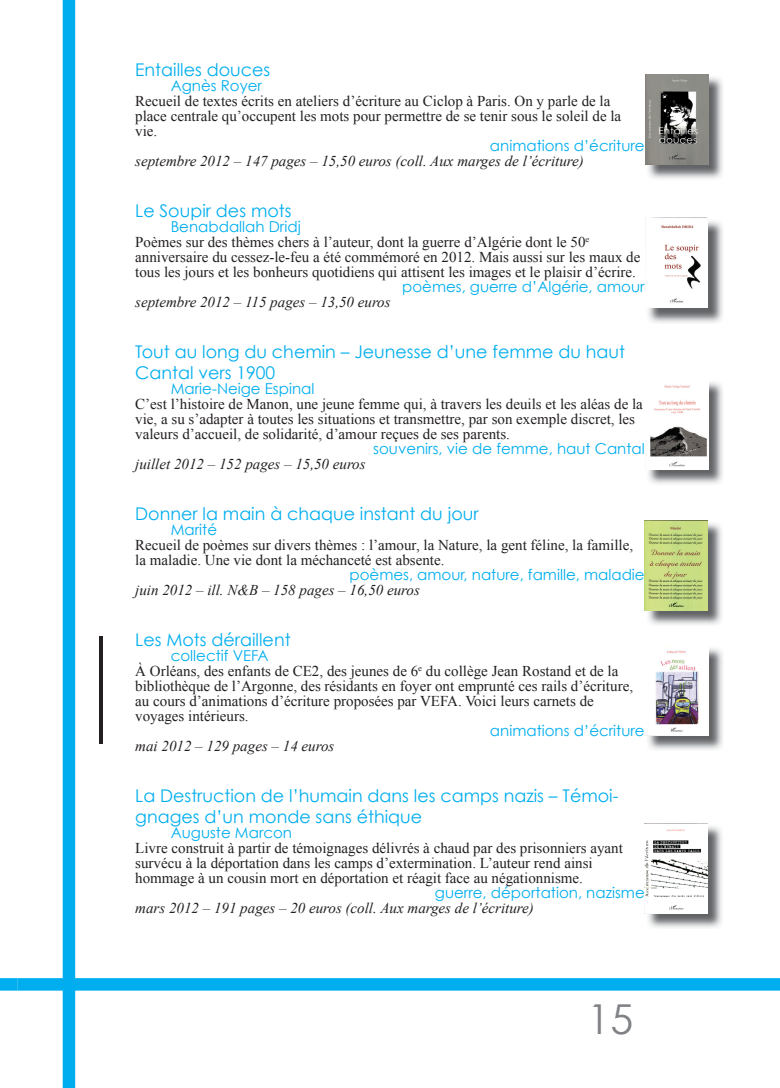
<style>
.page{position:relative;width:780px;height:1088px;background:#fff}
.page>*{position:absolute;margin:0;border:0;box-sizing:border-box;transform-origin:0 0}
.t1{font:41.25px "Century Gothic";color:#808285}
.t2{font:17.5px/21px "Century Gothic";color:#00aeef}
.t3{font:15px/15px "Times New Roman";color:#231f20}
.t4{font:italic 15px "Times New Roman";color:#231f20}
.t5{font:15px "Century Gothic";color:#00aeef}
</style>
<div class="page">
<div style="left:0;top:978px;width:18px;height:12px;background:#00aeef"></div>
<div style="left:18px;top:978px;width:762px;height:12px;background:#00aeef"></div>
<div style="left:63px;top:0;width:12px;height:1088px;background:#00aeef"></div>
<img style="left:647px;top:76px;width:76px;height:103px">
<img style="left:645px;top:74px;width:63px;height:90px">
<img style="left:648px;top:221px;width:75px;height:102px">
<img style="left:645px;top:218px;width:63px;height:90px">
<img style="left:648px;top:382px;width:75px;height:102px">
<img style="left:648px;top:382px;width:60px;height:87px">
<img style="left:646px;top:522px;width:76px;height:103px">
<img style="left:644px;top:520px;width:63px;height:90px">
<img style="left:647px;top:648px;width:76px;height:102px">
<img style="left:647px;top:648px;width:61px;height:87px">
<img style="left:648px;top:826px;width:74px;height:102px">
<img style="left:644px;top:823px;width:63px;height:90px">
<img style="left:99px;top:637px;width:4px;height:106px">
<p class="t2" style="left:135px;top:59px;width:137px">Entailles douces</p>
<p class="t5" style="left:171px;top:76px;width:93px">Agnès Royer</p>
<p class="t3" style="left:135px;top:93px;width:487px">Recueil de textes écrits en ateliers d’écriture au Ciclop à Paris. On y parle de la place centrale qu’occupent les mots pour permettre de se tenir sous le soleil de la vie.</p>
<p class="t5" style="left:490px;top:136px;width:156px">animations d’écriture</p>
<p class="t4" style="left:135px;top:150px;width:450px">septembre 2012 – 147 pages – 15,50 euros (coll. Aux marges de l’écriture)</p>
<p class="t2" style="left:135px;top:200px;width:158px">Le Soupir des mots</p>
<p class="t5" style="left:171px;top:217px;width:132px">Benabdallah Dridj</p>
<p class="t3" style="left:135px;top:234px;width:506px">Poèmes sur des thèmes chers à l’auteur, dont la guerre d’Algérie dont le 50<sup>e </sup>anniversaire du cessez-le-feu a été commémoré en 2012. Mais aussi sur les maux de tous les jours et les bonheurs quotidiens qui attisent les images et le plaisir d’écrire.</p>
<p class="t5" style="left:402px;top:277px;width:244px">poèmes, guerre d’Algérie, amour</p>
<p class="t4" style="left:135px;top:291px;width:257px">septembre 2012 – 115 pages – 13,50 euros</p>
<p class="t2" style="left:135px;top:341px;width:491px">Tout au long du chemin – Jeunesse d’une femme du haut<br>Cantal vers 1900</p>
<p class="t5" style="left:171px;top:379px;width:145px">Marie-Neige Espinal</p>
<p class="t3" style="left:135px;top:396px;width:509px">C’est l’histoire de Manon, une jeune femme qui, à travers les deuils et les aléas de la vie, a su s’adapter à toutes les situations et transmettre, par son exemple discret, les valeurs d’accueil, de solidarité, d’amour reçues de ses parents.</p>
<p class="t5" style="left:373px;top:439px;width:273px">souvenirs, vie de femme, haut Cantal</p>
<p class="t4" style="left:135px;top:453px;width:232px">juillet 2012 – 152 pages – 15,50 euros</p>
<p class="t2" style="left:135px;top:503px;width:345px">Donner la main à chaque instant du jour</p>
<p class="t5" style="left:171px;top:520px;width:48px">Marité</p>
<p class="t3" style="left:135px;top:537px;width:499px">Recueil de poèmes sur divers thèmes : l’amour, la Nature, la gent féline, la famille, la maladie. Une vie dont la méchanceté est absente.</p>
<p class="t5" style="left:349px;top:565px;width:297px">poèmes, amour, nature, famille, maladie</p>
<p class="t4" style="left:135px;top:579px;width:286px">juin 2012 – ill. N&amp;B – 158 pages – 16,50 euros</p>
<p class="t2" style="left:135px;top:629px;width:157px">Les Mots déraillent</p>
<p class="t5" style="left:171px;top:646px;width:99px">collectif VEFA</p>
<p class="t3" style="left:135px;top:663px;width:499px">À Orléans, des enfants de CE2, des jeunes de 6<sup>e</sup> du collège Jean Rostand et de la bibliothèque de l’Argonne, des résidants en foyer ont emprunté ces rails d’écriture, au cours d’animations d’écriture proposées par VEFA. Voici leurs carnets de voyages intérieurs.</p>
<p class="t5" style="left:490px;top:721px;width:156px">animations d’écriture</p>
<p class="t4" style="left:135px;top:735px;width:201px">mai 2012 – 129 pages – 14 euros</p>
<p class="t2" style="left:135px;top:785px;width:485px">La Destruction de l’humain dans les camps nazis – Témoi&shy;gnages d’un monde sans éthique</p>
<p class="t5" style="left:171px;top:823px;width:123px">Auguste Marcon</p>
<p class="t3" style="left:135px;top:840px;width:489px">Livre construit à partir de témoignages délivrés à chaud par des prisonniers ayant survécu à la déportation dans les camps d’extermination. L’auteur rend ainsi hommage à un cousin mort en déportation et réagit face au négationnisme.</p>
<p class="t5" style="left:435px;top:883px;width:211px">guerre, déportation, nazisme</p>
<p class="t4" style="left:135px;top:897px;width:400px">mars 2012 – 191 pages – 20 euros (coll. Aux marges de l’écriture)</p>
<h1 class="t1" style="left:587px;top:994px;width:47px">15</h1>
</div>
